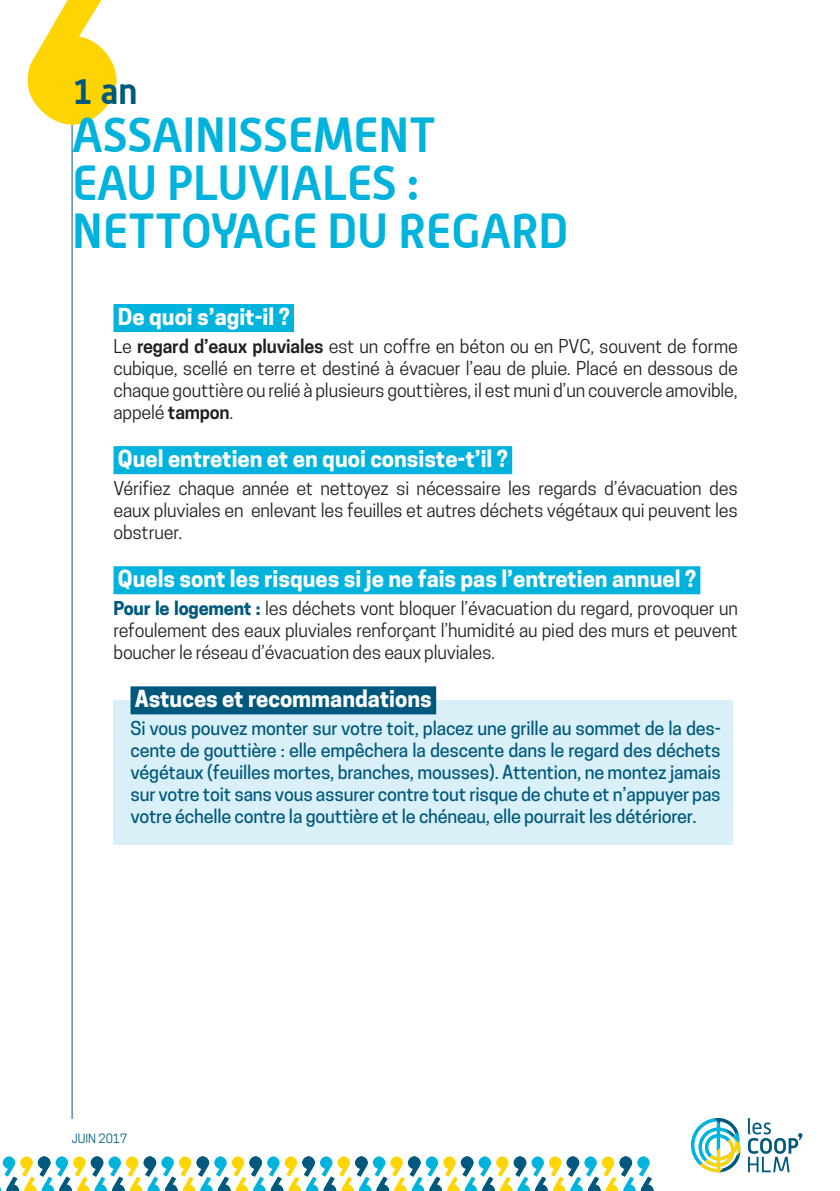
<style>
.page{position:relative;width:840px;height:1191px;background:#fff}
.page>*{position:absolute;margin:0;border:0;box-sizing:border-box;transform-origin:0 0}
.t1{font:700 48px/48px "Alwyn";color:#00b3dc}
.t2{font:700 36px "Alwyn";color:#00597d}
.t3{font:700 22px "Cooper Hewitt";color:#fff}
.t4{font:18px/22px "Cooper Hewitt";letter-spacing:-.01em;color:#231f20;text-align:justify}
.t5{font:500 18px/22px "Cooper Hewitt";letter-spacing:-.01em;color:#00597d;text-align:justify}
.t6{font:12px "Cooper Hewitt";color:#00597d}
.s1{font-weight:600}
.s2{font-weight:700;color:#00597d}
</style>
<div class="page">
<div style="left:113px;top:700px;width:619px;height:144px;background:#d9f0f8"></div>
<div style="left:113px;top:304px;width:181px;height:28px;background:#00b3dc"></div>
<div style="left:113px;top:446px;width:399px;height:28px;background:#00b3dc"></div>
<div style="left:113px;top:566px;width:587px;height:28px;background:#00b3dc"></div>
<div style="left:130px;top:686px;width:306px;height:28px;background:#00597d"></div>
<svg style="left:28px;top:0;width:88px;height:125px"></svg>
<hr style="left:72px;top:125px;width:1px;height:994px;background:#00597d">
<svg style="left:0;top:1156px;width:654px;height:35px"></svg>
<svg style="left:748px;top:1118px;width:54px;height:54px"></svg>
<svg style="left:691px;top:1118px;width:49px;height:54px"></svg>
<h2 class="t2" style="left:72px;top:68px;width:67px">1 an</h2>
<h1 class="t1" style="left:72px;top:109px;width:497px">ASSAINISSEMENT<br>EAU PLUVIALES :<br>NETTOYAGE DU REGARD</h1>
<p class="t3" style="left:118px;top:304px;width:173px">De quoi s’agit-il ?</p>
<p class="t4" style="left:113px;top:335px;width:625px">Le <span class="s1">regard d’eaux pluviales</span> est un coffre en béton ou en PVC, souvent de forme cubique, scellé en terre et destiné à évacuer l’eau de pluie. Placé en dessous de chaque gouttière ou relié à plusieurs gouttières, il est muni d’un couvercle amovible, appelé <span class="s1">tampon</span>.</p>
<p class="t3" style="left:118px;top:446px;width:391px">Quel entretien et en quoi consiste-t’il ?</p>
<p class="t4" style="left:113px;top:477px;width:625px">Vérifiez chaque année et nettoyez si nécessaire les regards d’évacuation des eaux pluviales en enlevant les feuilles et autres déchets végétaux qui peuvent les obstruer.</p>
<p class="t3" style="left:118px;top:566px;width:579px">Quels sont les risques si je ne fais pas l’entretien annuel ?</p>
<p class="t4" style="left:113px;top:597px;width:625px"><span class="s2">Pour le logement :</span> les déchets vont bloquer l’évacuation du regard, provoquer un refoulement des eaux pluviales renforçant l’humidité au pied des murs et peuvent boucher le réseau d’évacuation des eaux pluviales.</p>
<p class="t3" style="left:135px;top:686px;width:298px">Astuces et recommandations</p>
<p class="t5" style="left:130px;top:717px;width:591px">Si vous pouvez monter sur votre toit, placez une grille au sommet de la des&shy;cente de gouttière : elle empêchera la descente dans le regard des déchets végétaux (feuilles mortes, branches, mousses). Attention, ne montez jamais sur votre toit sans vous assurer contre tout risque de chute et n’appuyer pas votre échelle contre la gouttière et le chéneau, elle pourrait les détériorer.</p>
<p class="t6" style="left:72px;top:1131px;width:57px">JUIN 2017</p>
</div>
